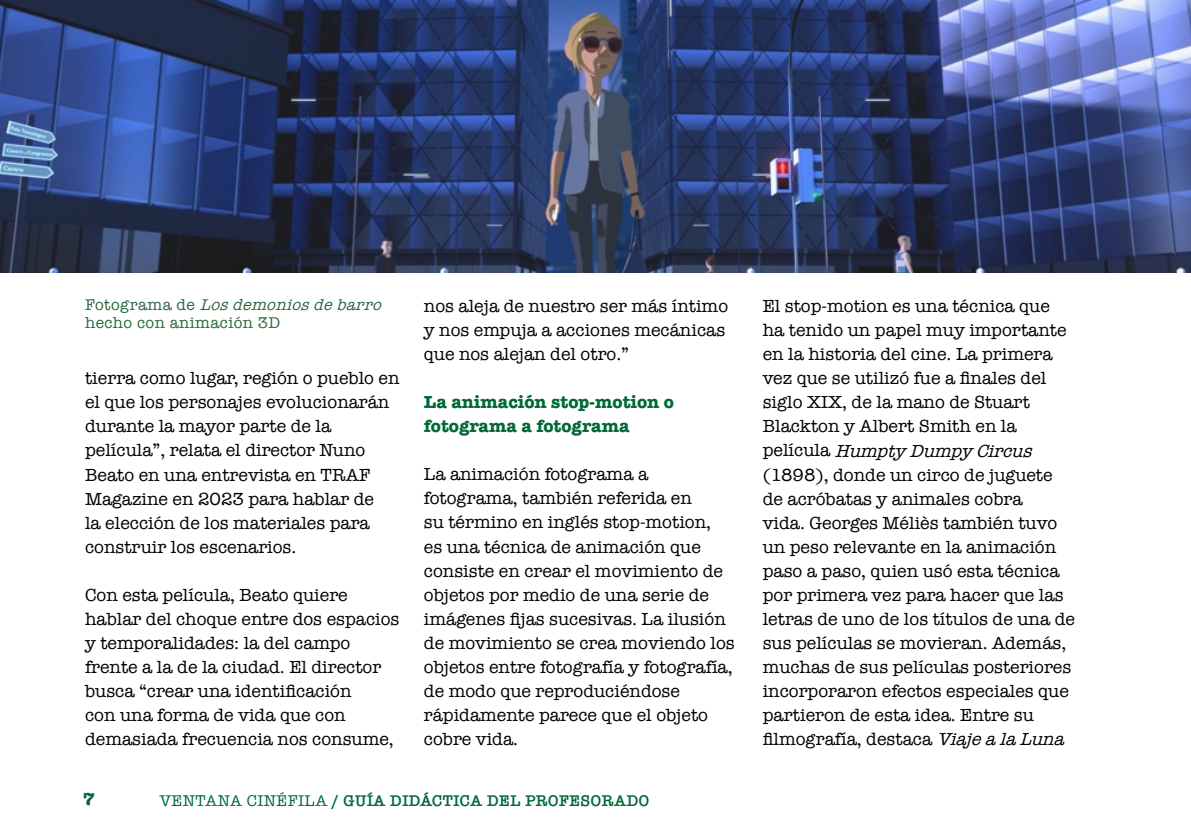
<style>
.page{position:relative;width:1191px;height:840px;background:#fff}
.page>*{position:absolute;margin:0;border:0;box-sizing:border-box;transform-origin:0 0}
.t1{font:18px/24px "American Typewriter";color:#000}
.t2{font:700 18px/24px "American Typewriter";color:#016938}
.t3{font:16px/18px "American Typewriter";letter-spacing:.025em;color:#2b683e}
.t4{font:600 16px "American Typewriter";letter-spacing:.025em;color:#016938}
.s1{font-style:italic}
.s2{font-weight:400}
</style>
<div class="page">
<img style="left:0;top:0;width:1191px;height:272px">
<p class="t3" style="left:85px;top:294px;width:303px">F o t o g r a m a d e <span class="s1">Losdemoniosdebarro </span>hecho con animación 3D</p>
<p class="t1" style="left:85px;top:365px;width:316px">tierra como lugar, región o pueblo en el que los personajes evolucionarán durante la mayor parte de la película”, relata el director Nuno<br>Beato en una entrevista en TRAF<br>Magazine en 2023 para hablar de<br>la elección de los materiales para construir los escenarios.</p>
<p class="t1" style="left:85px;top:581px;width:316px">Con esta película, Beato quiere hablar del choque entre dos espacios y temporalidades: la del campo frente a la de la ciudad. El director busca “crear una identificación<br>con una forma de vida que con demasiada frecuencia nos consume,</p>
<p class="t1" style="left:424px;top:293px;width:306px">nos aleja de nuestro ser más íntimo y nos empuja a acciones mecánicas que nos alejan del otro.”</p>
<p class="t2" style="left:424px;top:389px;width:252px">La animación stop-motion o fotograma a fotograma</p>
<p class="t1" style="left:424px;top:461px;width:312px">La animación fotograma a fotograma, también referida en<br>su término en inglés stop-motion,<br>es una técnica de animación que consiste en crear el movimiento de objetos por medio de una serie de imágenes fijas sucesivas. La ilusión de movimiento se crea moviendo los objetos entre fotografía y fotografía, de modo que reproduciéndose rápidamente parece que el objeto cobre vida.</p>
<p class="t4" style="left:160px;top:787px;width:491px"><span class="s2">VENTANA CINÉFILA</span> / GUÍA DIDÁCTICA DEL PROFESORADO</p>
<p class="t1" style="left:762px;top:293px;width:314px">El stop-motion es una técnica que ha tenido un papel muy importante en la historia del cine. La primera vez que se utilizó fue a finales del siglo XIX, de la mano de Stuart Blackton y Albert Smith en la<br>p e l í c u l a <span class="s1">HumptyDumpyCircus </span>(1898), donde un circo de juguete de acróbatas y animales cobra<br>vida. Georges Méliès también tuvo un peso relevante en la animación paso a paso, quien usó esta técnica por primera vez para hacer que las letras de uno de los títulos de una de sus películas se movieran. Además, muchas de sus películas posteriores incorporaron efectos especiales que partieron de esta idea. Entre su filmografía, destaca <span class="s1">ViajealaLuna</span></p>
</div>
